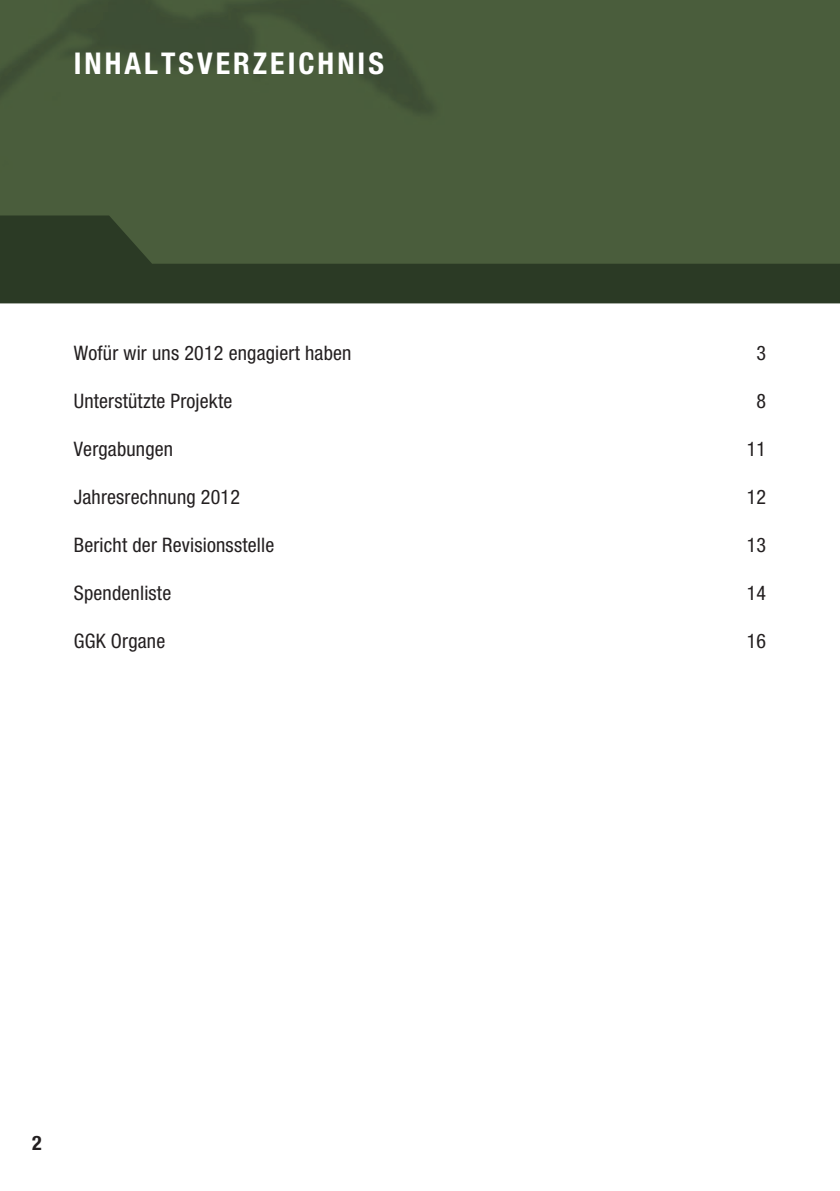
<style>
.page{position:relative;width:840px;height:1191px;background:#fff}
.page>*{position:absolute;margin:0;border:0;box-sizing:border-box;transform-origin:0 0}
.t1{font:700 condensed 30px "Helvetica Neue";letter-spacing:.1em;color:#fff}
.t2{font:condensed 20px "Helvetica Neue";letter-spacing:.01em;color:#231f20}
.t3{font:700 condensed 20px "Helvetica Neue";color:#231f20}
</style>
<div class="page">
<img style="left:0;top:0;width:839px;height:215px">
<svg style="left:0;top:215px;width:839px;height:88px;background:#394a2f"></svg>
<h1 class="t1" style="left:74px;top:45px;width:311px">INHALTSVERZEICHNIS</h1>
<p class="t2" style="left:74px;top:341px;width:279px">Wofür wir uns 2012 engagiert haben</p>
<p class="t2" style="left:756px;top:341px;width:11px">3</p>
<p class="t2" style="left:74px;top:389px;width:160px">Unterstützte Projekte</p>
<p class="t2" style="left:756px;top:389px;width:11px">8</p>
<p class="t2" style="left:74px;top:437px;width:101px">Vergabungen</p>
<p class="t2" style="left:746px;top:437px;width:21px">11</p>
<p class="t2" style="left:74px;top:485px;width:168px">Jahresrechnung 2012</p>
<p class="t2" style="left:746px;top:485px;width:21px">12</p>
<p class="t2" style="left:74px;top:533px;width:202px">Bericht der Revisionsstelle</p>
<p class="t2" style="left:746px;top:533px;width:21px">13</p>
<p class="t2" style="left:74px;top:581px;width:99px">Spendenliste</p>
<p class="t2" style="left:746px;top:581px;width:21px">14</p>
<p class="t2" style="left:74px;top:629px;width:93px">GGK Organe</p>
<p class="t2" style="left:746px;top:629px;width:21px">16</p>
<p class="t3" style="left:32px;top:1130px;width:11px">2</p>
</div>
